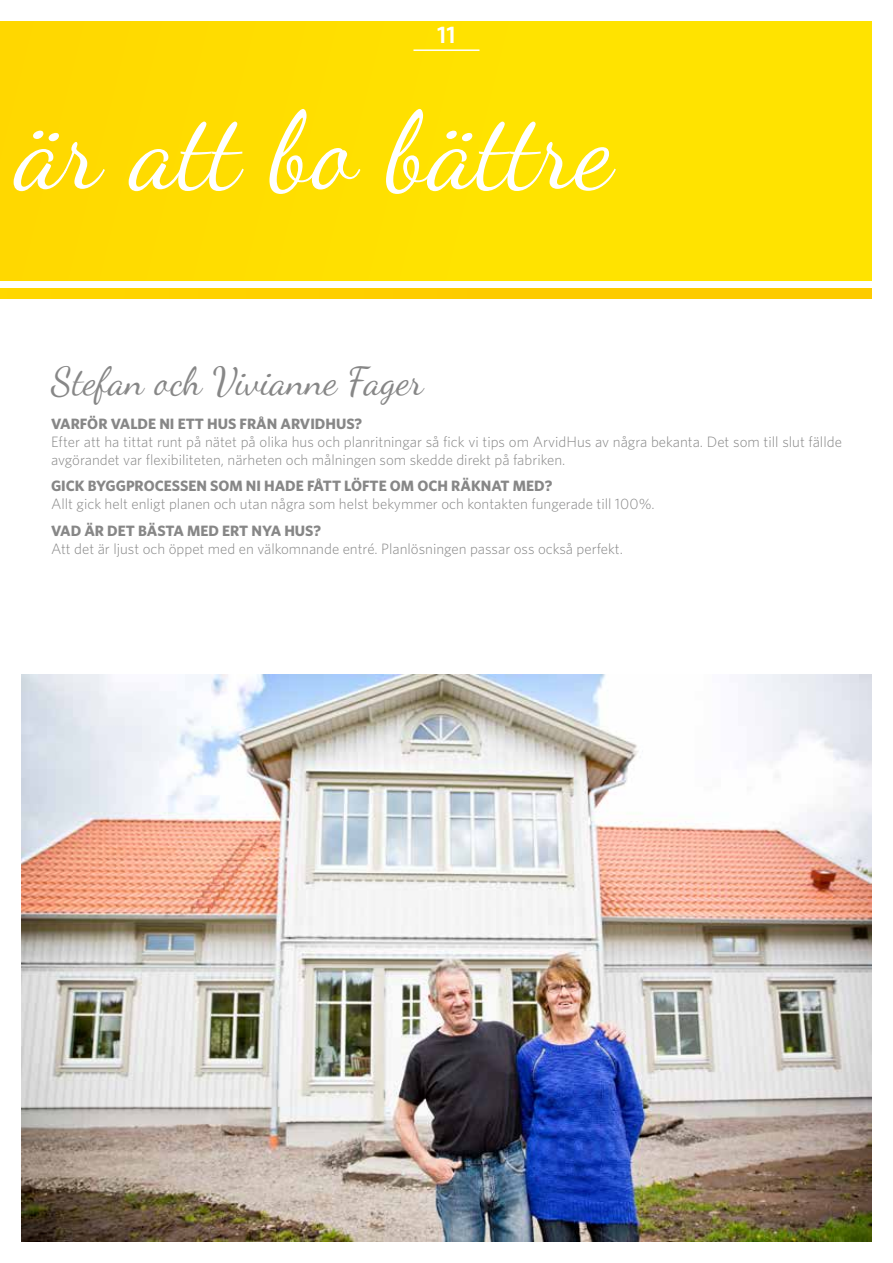
<style>
.page{position:relative;width:893px;height:1263px;background:#fff}
.page>*{position:absolute;margin:0;border:0;box-sizing:border-box;transform-origin:0 0}
.t1{font:108px "Dancing Script OT";color:#fff}
.t2{font:39px "Dancing Script OT";color:#878787}
.t3{font:600 24px "Whitney";color:#fff}
.t4{font:300 15px/18px "Whitney";color:#878787}
.t5{font:700 15px "Whitney";color:#878787}
</style>
<div class="page">
<div style="left:0;top:21px;width:872px;height:260px;background:#ffe200"></div>
<div style="left:0;top:288px;width:872px;height:11px;background:#fecd00"></div>
<img style="left:21px;top:675px;width:851px;height:567px">
<hr style="left:413px;top:49px;width:66px;height:2px;background:#fff">
<h3 class="t3" style="left:437px;top:19px;width:20px">11</h3>
<h1 class="t1" style="left:18px;top:87px;width:598px">är att bo bättre</h1>
<h2 class="t2" style="left:51px;top:358px;width:374px">Stefan och Vivianne Fager</h2>
<p class="t5" style="left:51px;top:413px;width:313px">VARFÖR VALDE NI ETT HUS FRÅN ARVIDHUS?</p>
<p class="t4" style="left:51px;top:432px;width:792px">Efter att ha tittat runt på nätet på olika hus och planritningar så fick vi tips om ArvidHus av några bekanta. Det som till slut fällde avgörandet var flexibiliteten, närheten och målningen som skedde direkt på fabriken.</p>
<p class="t5" style="left:51px;top:476px;width:503px">GICK BYGGPROCESSEN SOM NI HADE FÅTT LÖFTE OM OCH RÄKNAT MED?</p>
<p class="t4" style="left:51px;top:495px;width:605px">Allt gick helt enligt planen och utan några som helst bekymmer och kontakten fungerade till 100%.</p>
<p class="t5" style="left:51px;top:520px;width:271px">VAD ÄR DET BÄSTA MED ERT NYA HUS?</p>
<p class="t4" style="left:51px;top:539px;width:573px">Att det är ljust och öppet med en välkomnande entré. Planlösningen passar oss också perfekt.</p>
</div>
